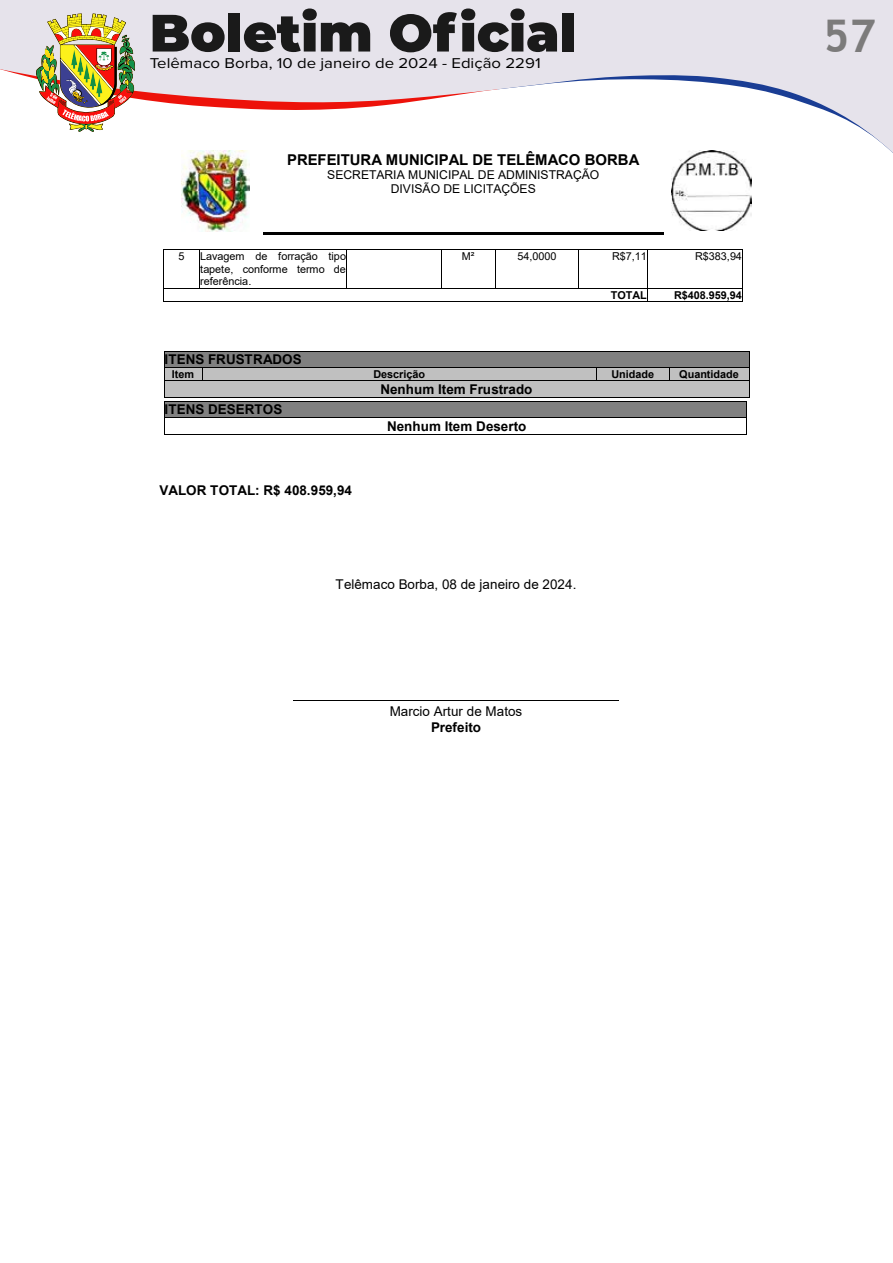
<style>
.page{position:relative;width:893px;height:1263px;background:#fff}
.page>*{position:absolute;margin:0;border:0;box-sizing:border-box;transform-origin:0 0}
.t1{font:700 45px "Trebuchet MS";color:#7c7b7b}
.t2{font:700 14.85px "Arial";letter-spacing:-.005em;color:#000}
.t3{font:14.7px "Proxima Nova";color:#000;scale:1.14 1}
.t4{font:700 13.5px "Arial";color:#000}
.t5{font:13.5px "Arial";color:#000}
.t6{font:12.15px/14.1px "Arial";color:#000;text-align:center}
.t7{font:10.8px/12.5px "Arial";letter-spacing:-.005em;color:#000;text-align:justify}
.t8{font:700 10.8px "Arial";letter-spacing:-.005em;color:#000}
</style>
<div class="page">
<div style="left:0;top:0;width:893px;height:9px;background:#e6e3eb"></div>
<svg style="left:0;top:9px;width:893px;height:144px"></svg>
<hr style="left:263px;top:232px;width:400px;height:3px;background:#000">
<img style="left:182px;top:151px;width:68px;height:81px">
<img style="left:671px;top:151px;width:80px;height:80px">
<hr style="left:164px;top:249px;width:35px;height:1px;background:#000">
<hr style="left:200px;top:249px;width:146px;height:1px;background:#000">
<hr style="left:347px;top:249px;width:94px;height:1px;background:#000">
<hr style="left:442px;top:249px;width:53px;height:1px;background:#000">
<hr style="left:495px;top:249px;width:83px;height:1px;background:#000">
<hr style="left:579px;top:249px;width:68px;height:1px;background:#000">
<hr style="left:648px;top:249px;width:94px;height:1px;background:#000">
<hr style="left:163px;top:250px;width:1px;height:38px;background:#000">
<hr style="left:199px;top:250px;width:1px;height:38px;background:#000">
<hr style="left:346px;top:250px;width:1px;height:38px;background:#000">
<hr style="left:441px;top:250px;width:1px;height:38px;background:#000">
<hr style="left:495px;top:250px;width:1px;height:38px;background:#000">
<hr style="left:578px;top:250px;width:1px;height:38px;background:#000">
<hr style="left:647px;top:250px;width:1px;height:38px;background:#000">
<hr style="left:742px;top:250px;width:1px;height:38px;background:#000">
<hr style="left:164px;top:288px;width:35px;height:1px;background:#000">
<hr style="left:200px;top:288px;width:146px;height:1px;background:#000">
<hr style="left:347px;top:288px;width:94px;height:1px;background:#000">
<hr style="left:442px;top:288px;width:53px;height:1px;background:#000">
<hr style="left:495px;top:288px;width:83px;height:1px;background:#000">
<hr style="left:579px;top:288px;width:68px;height:1px;background:#000">
<hr style="left:648px;top:288px;width:94px;height:1px;background:#000">
<svg style="left:163px;top:288px;width:1px;height:14px"></svg>
<hr style="left:164px;top:301px;width:483px;height:1px;background:#000">
<svg style="left:647px;top:288px;width:1px;height:14px"></svg>
<hr style="left:648px;top:301px;width:94px;height:1px;background:#000">
<svg style="left:742px;top:288px;width:1px;height:14px"></svg>
<div style="left:165px;top:351px;width:583px;height:16px;background:#808080"></div>
<hr style="left:165px;top:350px;width:584px;height:1px;background:#000">
<div style="left:165px;top:368px;width:37px;height:12px;background:#c0c0c0"></div>
<div style="left:203px;top:368px;width:393px;height:12px;background:#c0c0c0"></div>
<div style="left:597px;top:368px;width:72px;height:12px;background:#c0c0c0"></div>
<div style="left:670px;top:368px;width:78px;height:12px;background:#c0c0c0"></div>
<hr style="left:165px;top:367px;width:37px;height:1px;background:#000">
<hr style="left:203px;top:367px;width:393px;height:1px;background:#000">
<hr style="left:597px;top:367px;width:72px;height:1px;background:#000">
<hr style="left:670px;top:367px;width:79px;height:1px;background:#000">
<div style="left:165px;top:381px;width:583px;height:16px;background:#c0c0c0"></div>
<hr style="left:165px;top:380px;width:37px;height:1px;background:#000">
<svg style="left:202px;top:367px;width:1px;height:14px"></svg>
<hr style="left:203px;top:380px;width:393px;height:1px;background:#000">
<svg style="left:596px;top:367px;width:1px;height:14px"></svg>
<hr style="left:597px;top:380px;width:72px;height:1px;background:#000">
<svg style="left:669px;top:367px;width:1px;height:14px"></svg>
<hr style="left:670px;top:380px;width:79px;height:1px;background:#000">
<hr style="left:165px;top:397px;width:584px;height:1px;background:#000">
<div style="left:165px;top:402px;width:581px;height:15px;background:#808080"></div>
<hr style="left:165px;top:401px;width:581px;height:1px;background:#000">
<hr style="left:165px;top:417px;width:581px;height:1px;background:#000">
<svg style="left:164px;top:351px;width:1px;height:84px"></svg>
<hr style="left:165px;top:434px;width:581px;height:1px;background:#000">
<svg style="left:746px;top:350px;width:4px;height:85px"></svg>
<hr style="left:293px;top:700px;width:326px;height:1px;background:#000">
<p class="t3" style="left:150px;top:53px;width:345px">Telêmaco Borba, 10 de janeiro de 2024 - Edição 2291</p>
<p class="t2" style="left:287px;top:149px;width:354px">PREFEITURA MUNICIPAL DE TELÊMACO BORBA</p>
<p class="t6" style="left:327px;top:168px;width:274px">SECRETARIA MUNICIPAL DE ADMINISTRAÇÃO<br>DIVISÃO DE LICITAÇÕES</p>
<p class="t7" style="left:179px;top:250px;width:8px">5</p>
<p class="t7" style="left:200px;top:250px;width:147px">Lavagem de forração tipo tapete, conforme termo de referência.</p>
<p class="t7" style="left:462px;top:250px;width:14px">M²</p>
<p class="t7" style="left:517px;top:250px;width:41px">54,0000</p>
<p class="t7" style="left:612px;top:250px;width:36px">R$7,11</p>
<p class="t7" style="left:695px;top:250px;width:48px">R$383,94</p>
<p class="t8" style="left:611px;top:287px;width:37px">TOTAL</p>
<p class="t8" style="left:674px;top:287px;width:69px">R$408.959,94</p>
<p class="t4" style="left:165px;top:350px;width:139px">ITENS FRUSTRADOS</p>
<p class="t8" style="left:172px;top:367px;width:24px">Item</p>
<p class="t8" style="left:373px;top:367px;width:53px">Descrição</p>
<p class="t8" style="left:611px;top:367px;width:44px">Unidade</p>
<p class="t8" style="left:679px;top:367px;width:61px">Quantidade</p>
<p class="t4" style="left:380px;top:380px;width:153px">Nenhum Item Frustrado</p>
<p class="t4" style="left:165px;top:400px;width:119px">ITENS DESERTOS</p>
<p class="t4" style="left:387px;top:417px;width:141px">Nenhum Item Deserto</p>
<p class="t4" style="left:159px;top:481px;width:194px">VALOR TOTAL: R$ 408.959,94</p>
<p class="t5" style="left:336px;top:574px;width:242px">Telêmaco Borba, 08 de janeiro de 2024.</p>
<p class="t5" style="left:390px;top:702px;width:134px">Marcio Artur de Matos</p>
<p class="t4" style="left:431px;top:718px;width:52px">Prefeito</p>
<h1 class="t1" style="left:823px;top:8px;width:54px">57</h1>
</div>
